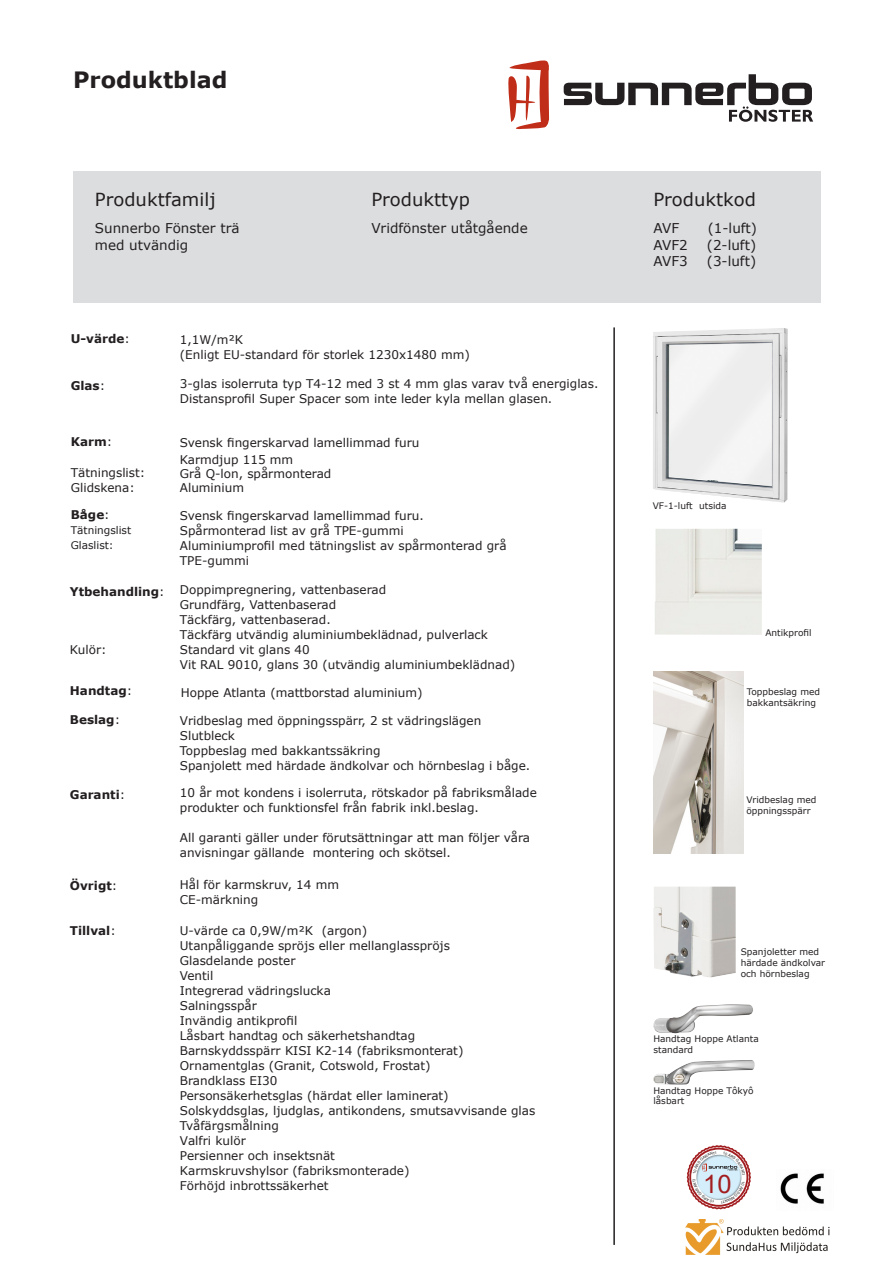
<style>
.page{position:relative;width:893px;height:1263px;background:#fff}
.page>*{position:absolute;margin:0;border:0;box-sizing:border-box;transform-origin:0 0}
.t1{font:25.5px "Arial";color:#a21d20}
.t2{font:700 22.5px "Verdana";color:#231f20}
.t3{font:18px "Verdana";color:#231f20}
.t4{font:13.5px "Verdana";color:#231f20}
.t5{font:12px/15px "Verdana";color:#231f20}
.t6{font:700 12px "Verdana";color:#231f20}
.t7{font:10.5px "Verdana";color:#231f20}
.t8{font:9px "Verdana";color:#231f20}
.s1{font-weight:400}
</style>
<div class="page">
<svg style="left:508px;top:60px;width:41px;height:70px"></svg>
<svg style="left:564px;top:74px;width:249px;height:48px"></svg>
<img style="left:780px;top:1173px;width:44px;height:31px">
<img style="left:686px;top:1219px;width:144px;height:35px">
<div style="left:73px;top:171px;width:747px;height:132px;background:#dcdddf"></div>
<hr style="left:613px;top:327px;width:2px;height:918px;background:#231f20">
<img style="left:653px;top:887px;width:83px;height:90px">
<img style="left:653px;top:671px;width:91px;height:183px">
<img style="left:653px;top:1004px;width:100px;height:29px">
<img style="left:655px;top:529px;width:107px;height:106px">
<img style="left:653px;top:1060px;width:102px;height:25px">
<img style="left:653px;top:328px;width:135px;height:174px">
<svg style="left:686px;top:1145px;width:65px;height:65px"></svg>
<p class="t2" style="left:73px;top:64px;width:156px">Produktblad</p>
<p class="t3" style="left:95px;top:187px;width:122px">Produktfamilj</p>
<p class="t4" style="left:95px;top:219px;width:146px">Sunnerbo Fönster trä</p>
<p class="t4" style="left:95px;top:235px;width:95px">med utvändig</p>
<p class="t3" style="left:371px;top:187px;width:100px">Produkttyp</p>
<p class="t4" style="left:371px;top:219px;width:158px">Vridfönster utåtgående</p>
<p class="t6" style="left:71px;top:330px;width:61px">U-värde<span class="s1">:</span></p>
<p class="t6" style="left:71px;top:377px;width:36px">Glas<span class="s1">:</span></p>
<p class="t6" style="left:71px;top:433px;width:43px">Karm<span class="s1">:</span></p>
<p class="t5" style="left:71px;top:465px;width:76px">Tätningslist:</p>
<p class="t5" style="left:71px;top:480px;width:66px">Glidskena:</p>
<p class="t6" style="left:71px;top:506px;width:40px">Båge<span class="s1">:</span></p>
<p class="t7" style="left:71px;top:522px;width:62px">Tätningslist</p>
<p class="t7" style="left:71px;top:537px;width:44px">Glaslist:</p>
<p class="t6" style="left:70px;top:583px;width:96px">Ytbehandling<span class="s1">:</span></p>
<p class="t5" style="left:70px;top:641px;width:38px">Kulör:</p>
<p class="t6" style="left:70px;top:682px;width:64px">Handtag<span class="s1">:</span></p>
<p class="t6" style="left:70px;top:711px;width:52px">Beslag<span class="s1">:</span></p>
<p class="t6" style="left:70px;top:786px;width:57px">Garanti<span class="s1">:</span></p>
<p class="t6" style="left:70px;top:877px;width:49px">Övrigt<span class="s1">:</span></p>
<p class="t6" style="left:70px;top:922px;width:47px">Tillval<span class="s1">:</span></p>
<p class="t5" style="left:180px;top:332px;width:291px">1,1W/m²K<br>(Enligt EU-standard för storlek 1230x1480 mm)</p>
<p class="t5" style="left:180px;top:376px;width:420px">3-glas isolerruta typ T4-12 med 3 st 4 mm glas varav två energiglas.<br>Distansprofil Super Spacer som inte leder kyla mellan glasen.</p>
<p class="t5" style="left:180px;top:434px;width:241px;line-height:17.1px">Svensk fingerskarvad lamellimmad furu<br>Karmdjup 115 mm</p>
<p class="t5" style="left:180px;top:467px;width:153px;line-height:13.8px">Grå Q-lon, spårmonterad<br>Aluminium</p>
<p class="t5" style="left:180px;top:508px;width:328px">Svensk fingerskarvad lamellimmad furu.<br>Spårmonterad list av grå TPE-gummi<br>Aluminiumprofil med tätningslist av spårmonterad grå TPE-gummi</p>
<p class="t5" style="left:180px;top:582px;width:337px">Doppimpregnering, vattenbaserad<br>Grundfärg, Vattenbaserad<br>Täckfärg, vattenbaserad.<br>Täckfärg utvändig aluminiumbeklädnad, pulverlack Standard vit glans 40<br>Vit RAL 9010, glans 30 (utvändig aluminiumbeklädnad)</p>
<p class="t5" style="left:181px;top:685px;width:243px">Hoppe Atlanta (mattborstad aluminium)</p>
<p class="t5" style="left:180px;top:713px;width:352px">Vridbeslag med öppningsspärr, 2 st vädringslägen Slutbleck<br>Toppbeslag med bakkantssäkring<br>Spanjolett med härdade ändkolvar och hörnbeslag i båge.</p>
<p class="t5" style="left:180px;top:785px;width:359px">10 år mot kondens i isolerruta, rötskador på fabriksmålade produkter och funktionsfel från fabrik inkl.beslag.</p>
<p class="t5" style="left:180px;top:830px;width:352px">All garanti gäller under förutsättningar att man följer våra anvisningar gällande montering och skötsel.</p>
<p class="t5" style="left:180px;top:877px;width:161px">Hål för karmskruv, 14 mm<br>CE-märkning</p>
<p class="t5" style="left:180px;top:923px;width:357px">U-värde ca 0,9W/m²K (argon)<br>Utanpåliggande spröjs eller mellanglasspröjs<br>Glasdelande poster<br>Ventil<br>Integrerad vädringslucka<br>Salningsspår<br>Invändig antikprofil<br>Låsbart handtag och säkerhetshandtag<br>Barnskyddsspärr KISI K2-14 (fabriksmonterat)<br>Ornamentglas (Granit, Cotswold, Frostat)<br>Brandklass EI30<br>Personsäkerhetsglas (härdat eller laminerat)<br>Solskyddsglas, ljudglas, antikondens, smutsavvisande glas<br>Tvåfärgsmålning<br>Valfri kulör<br>Persienner och insektsnät<br>Karmskruvshylsor (fabriksmonterade)<br>Förhöjd inbrottssäkerhet</p>
<p class="t3" style="left:653px;top:187px;width:104px">Produktkod</p>
<p class="t4" style="left:653px;top:219px;width:27px">AVF</p>
<p class="t4" style="left:708px;top:219px;width:51px">(1-luft)</p>
<p class="t4" style="left:653px;top:235px;width:36px">AVF2</p>
<p class="t4" style="left:707px;top:235px;width:51px">(2-luft)</p>
<p class="t4" style="left:653px;top:252px;width:36px">AVF3</p>
<p class="t4" style="left:707px;top:252px;width:51px">(3-luft)</p>
<p class="t8" style="left:653px;top:500px;width:75px">VF-1-luft utsida</p>
<p class="t8" style="left:765px;top:627px;width:48px">Antikprofil</p>
<p class="t8" style="left:747px;top:685px;width:75px">Toppbeslag med</p>
<p class="t8" style="left:747px;top:696px;width:71px">bakkantsäkring</p>
<p class="t8" style="left:746px;top:793px;width:72px">Vridbeslag med</p>
<p class="t8" style="left:746px;top:804px;width:66px">öppningsspärr</p>
<p class="t8" style="left:741px;top:946px;width:80px">Spanjoletter med</p>
<p class="t8" style="left:741px;top:956px;width:86px">härdade ändkolvar</p>
<p class="t8" style="left:741px;top:967px;width:70px">och hörnbeslag</p>
<p class="t8" style="left:653px;top:1032px;width:107px">Handtag Hoppe Atlanta</p>
<p class="t8" style="left:653px;top:1043px;width:41px">standard</p>
<p class="t8" style="left:653px;top:1084px;width:102px">Handtag Hoppe Tôkyô</p>
<p class="t8" style="left:653px;top:1095px;width:32px">låsbart</p>
<p class="t1" style="left:703px;top:1167px;width:30px">10</p>
</div>
